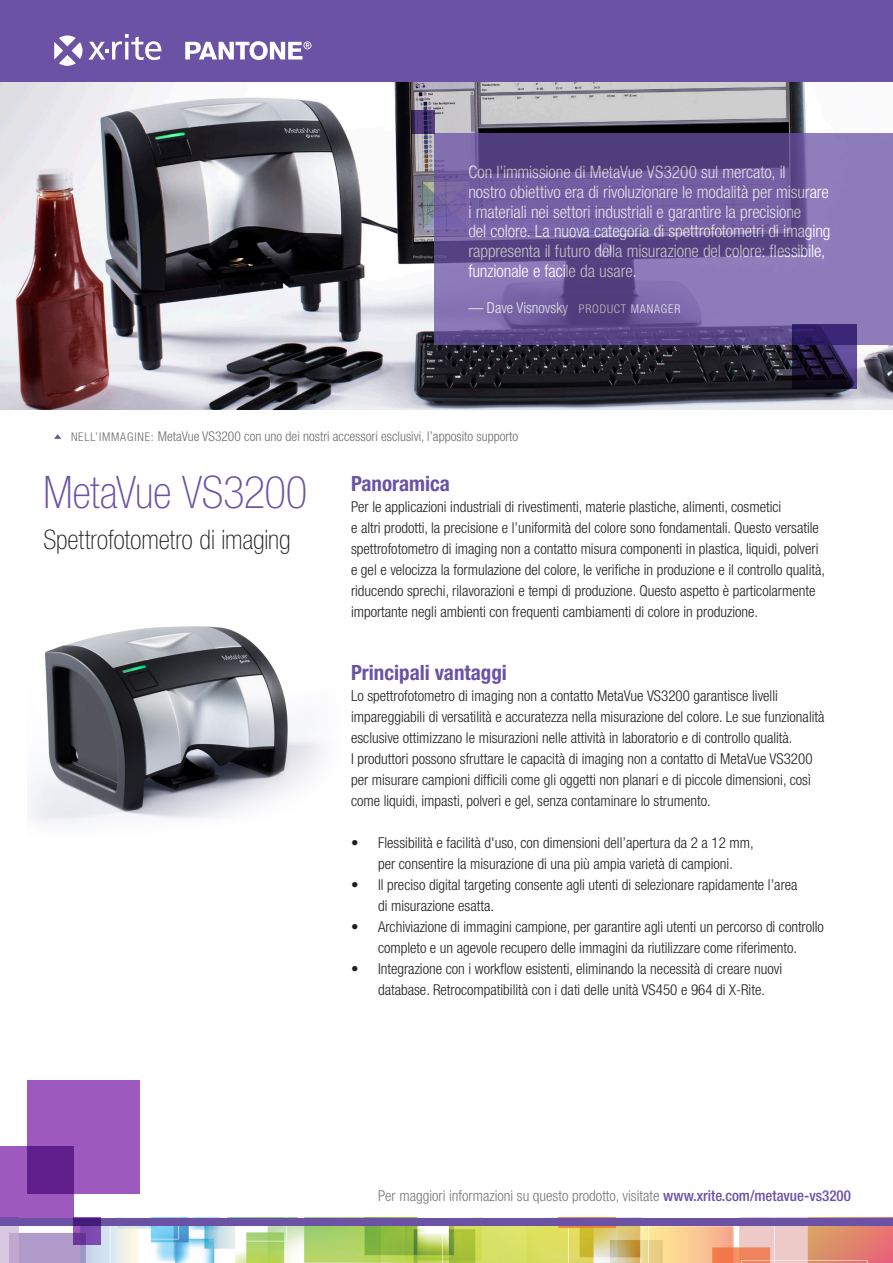
<style>
.page{position:relative;width:893px;height:1263px;background:#fff}
.page>*{position:absolute;margin:0;border:0;box-sizing:border-box;transform-origin:0 0}
.SellSheet-H1__title{font:100 condensed 45px "Helvetica Neue LT Std";letter-spacing:-.01em;color:#6b52a5}
.SellSheet-H1{font:100 condensed 27px "Helvetica Neue LT Std";letter-spacing:-.005em;color:#231f20}
.SellSheet-H2{font:700 condensed 21px "Helvetica Neue LT Std";color:#6b52a5}
.t1{font:300 condensed 17.25px/19.8px "Helvetica Neue LT Std";letter-spacing:-.005em;color:#fff}
.SellSheet-Body{font:300 condensed 15px/21px "Helvetica Neue LT Std";color:#231f20}
.SellSheet-Info_1{font:300 condensed 15px "Helvetica Neue LT Std";color:#76787b}
.t2{font:300 condensed 15px "Helvetica Neue LT Std";color:#fff}
.SellSheet-Illu{font:300 condensed 13.5px "Helvetica Neue LT Std";color:#6c6d70}
.s1{font-size:12px}
.s2{font-weight:500;color:#6b52a5}
</style>
<div class="page">
<img style="left:0;top:82px;width:893px;height:328px">
<div style="left:0;top:0;width:893px;height:82px;background:#6b52a5"></div>
<svg style="left:185px;top:41px;width:126px;height:19px"></svg>
<svg style="left:54px;top:34px;width:107px;height:32px"></svg>
<img style="left:29px;top:626px;width:295px;height:197px">
<img style="left:0;top:1225px;width:893px;height:38px">
<div style="left:0;top:1218px;width:893px;height:7px;background:#6b52a5"></div>
<svg style="left:74px;top:1218px;width:27px;height:27px"></svg>
<div style="left:28px;top:1080px;width:112px;height:113px;background:#9d59be"></div>
<svg style="left:0;top:1146px;width:74px;height:72px;background:#8340a9"></svg>
<svg style="left:435px;top:134px;width:458px;height:211px;background:#725f9f"></svg>
<svg style="left:411px;top:110px;width:24px;height:24px"></svg>
<svg style="left:792px;top:324px;width:65px;height:65px;background:#291e4e"></svg>
<svg style="left:54px;top:434px;width:7px;height:5px"></svg>
<p class="t1" style="left:468px;top:162px;width:364px">Con l’immissione di MetaVue VS3200 sul mercato, il<br>nostro obiettivo era di rivoluzionare le modalità per misurare i materiali nei settori industriali e garantire la precisione<br>del colore. La nuova categoria di spettrofotometri di imaging rappresenta il futuro della misurazione del colore: flessibile, funzionale e facile da usare.</p>
<p class="t2" style="left:468px;top:299px;width:213px">— Dave Visnovsky <span class="s1">PRODUCT MANAGER</span></p>
<p class="SellSheet-Illu" style="left:71px;top:429px;width:449px"><span class="s1">NELL’IMMAGINE:</span> MetaVue VS3200 con uno dei nostri accessori esclusivi, l’apposito supporto</p>
<p class="SellSheet-H1__title" style="left:43px;top:467px;width:266px">MetaVue VS3200</p>
<p class="SellSheet-H1" style="left:43px;top:524px;width:249px">Spettrofotometro di imaging</p>
<p class="SellSheet-H2" style="left:351px;top:471px;width:100px">Panoramica</p>
<p class="SellSheet-Body" style="left:351px;top:496px;width:475px">Per le applicazioni industriali di rivestimenti, materie plastiche, alimenti, cosmetici<br>e altri prodotti, la precisione e l’uniformità del colore sono fondamentali. Questo versatile spettrofotometro di imaging non a contatto misura componenti in plastica, liquidi, polveri e gel e velocizza la formulazione del colore, le verifiche in produzione e il controllo qualità, riducendo sprechi, rilavorazioni e tempi di produzione. Questo aspetto è particolarmente importante negli ambienti con frequenti cambiamenti di colore in produzione.</p>
<p class="SellSheet-H2" style="left:351px;top:660px;width:157px">Principali vantaggi</p>
<p class="SellSheet-Body" style="left:351px;top:685px;width:475px">Lo spettrofotometro di imaging non a contatto MetaVue VS3200 garantisce livelli impareggiabili di versatilità e accuratezza nella misurazione del colore. Le sue funzionalità esclusive ottimizzano le misurazioni nelle attività in laboratorio e di controllo qualità.<br>I produttori possono sfruttare le capacità di imaging non a contatto di MetaVue VS3200 per misurare campioni difficili come gli oggetti non planari e di piccole dimensioni, così come liquidi, impasti, polveri e gel, senza contaminare lo strumento.</p>
<p class="SellSheet-Body" style="left:351px;top:832px;width:404px;text-align:center">• Flessibilità e facilità d'uso, con dimensioni dell’apertura da 2 a 12 mm, per consentire la misurazione di una più ampia varietà di campioni.</p>
<p class="SellSheet-Body" style="left:378px;top:874px;width:421px;text-indent:-27px">• Il preciso digital targeting consente agli utenti di selezionare rapidamente l’area di misurazione esatta.</p>
<p class="SellSheet-Body" style="left:351px;top:916px;width:474px;text-align:center">• Archiviazione di immagini campione, per garantire agli utenti un percorso di controllo completo e un agevole recupero delle immagini da riutilizzare come riferimento.</p>
<p class="SellSheet-Body" style="left:378px;top:958px;width:406px;text-indent:-27px">• Integrazione con i workflow esistenti, eliminando la necessità di creare nuovi database. Retrocompatibilità con i dati delle unità VS450 e 964 di X-Rite.</p>
<p class="SellSheet-Info_1" style="left:378px;top:1186px;width:474px">Per maggiori informazioni su questo prodotto, visitate <span class="s2">www.xrite.com/metavue-vs3200</span></p>
</div>
